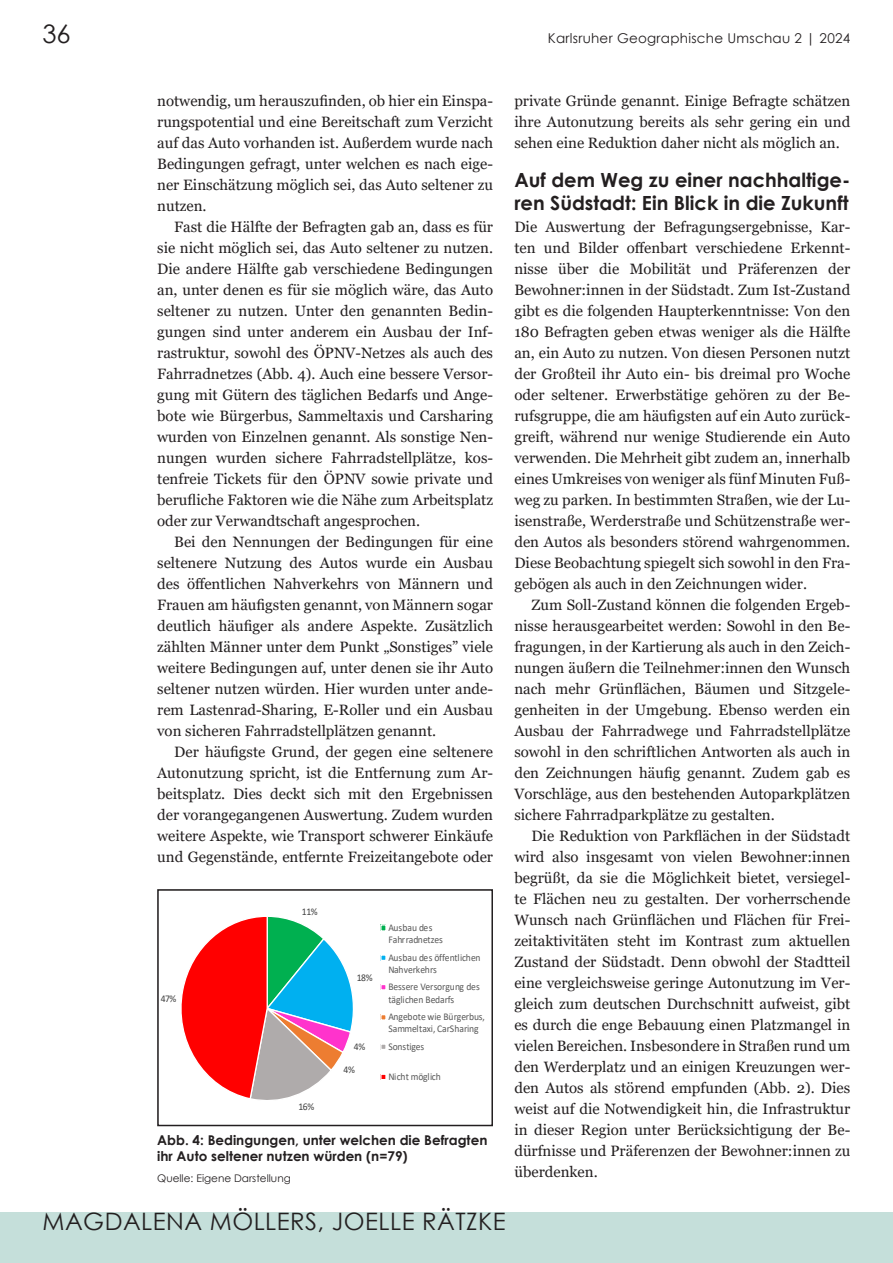
<style>
.page{position:relative;width:893px;height:1263px;background:#fff}
.page>*{position:absolute;margin:0;border:0;box-sizing:border-box;transform-origin:0 0}
.Seitenzahl{font:25.5px "Century Gothic";color:#231f20}
.Autoren_Artikel{font:24px "Century Gothic";letter-spacing:.02em;color:#231f20}
.Überschrift_Fließtext{font:700 19.5px/22.5px "Century Gothic";color:#231f20}
.Fließtext{font:15px/21px "Georgia";color:#231f20;text-align:justify}
.Bildunterschrift{font:700 13.5px/16.2px "Century Gothic";color:#231f20}
.Heftzahl_und_Jahr{font:13.5px "Century Gothic";letter-spacing:.02em;color:#231f20}
.Quelle_Bild{font:10.5px "Century Gothic";color:#231f20}
.t1{font:10.2px/12.3px "Calibri";letter-spacing:-.01em;color:#595959;scale:.94 1}
.t2{font:10.2px/22.4px "Calibri";letter-spacing:-.04em;color:#404040;scale:.94 1}
</style>
<div class="page">
<div style="left:0;top:1212px;width:893px;height:51px;background:#c5dfda"></div>
<svg style="left:181px;top:917px;width:205px;height:183px"></svg>
<div style="left:157px;top:889px;width:336px;height:237px;border:2px solid #231f20"></div>
<p class="Seitenzahl" style="left:43px;top:15px;width:30px">36</p>
<p class="Heftzahl_und_Jahr" style="left:548px;top:28px;width:304px">Karlsruher Geographische Umschau 2 | 2024</p>
<p class="Fließtext" style="left:157px;top:90px;width:337px">notwendig, um herauszufinden, ob hier ein Einspa&shy;rungspotential und eine Bereitschaft zum Verzicht auf das Auto vorhanden ist. Außerdem wurde nach Bedingungen gefragt, unter welchen es nach eige&shy;ner Einschätzung möglich sei, das Auto seltener zu nutzen.</p>
<p class="Fließtext" style="left:157px;top:216px;width:337px;text-indent:17px">Fast die Hälfte der Befragten gab an, dass es für sie nicht möglich sei, das Auto seltener zu nutzen.<br>Die andere Hälfte gab verschiedene Bedingungen an, unter denen es für sie möglich wäre, das Auto seltener zu nutzen. Unter den genannten Bedin&shy;gungen sind unter anderem ein Ausbau der Inf&shy;rastruktur, sowohl des ÖPNV-Netzes als auch des Fahrradnetzes (Abb. 4). Auch eine bessere Versor&shy;gung mit Gütern des täglichen Bedarfs und Ange&shy;bote wie Bürgerbus, Sammeltaxis und Carsharing wurden von Einzelnen genannt. Als sonstige Nen&shy;nungen wurden sichere Fahrradstellplätze, kos&shy;tenfreie Tickets für den ÖPNV sowie private und berufliche Faktoren wie die Nähe zum Arbeitsplatz oder zur Verwandtschaft angesprochen.</p>
<p class="Fließtext" style="left:157px;top:531px;width:337px;text-indent:17px">Bei den Nennungen der Bedingungen für eine seltenere Nutzung des Autos wurde ein Ausbau des öffentlichen Nahverkehrs von Männern und Frauen am häufigsten genannt, von Männern sogar deutlich häufiger als andere Aspekte. Zusätzlich zählten Männer unter dem Punkt „Sonstiges” viele weitere Bedingungen auf, unter denen sie ihr Auto seltener nutzen würden. Hier wurden unter ande&shy;rem Lastenrad-Sharing, E-Roller und ein Ausbau von sicheren Fahrradstellplätzen genannt.</p>
<p class="Fließtext" style="left:157px;top:741px;width:337px;text-indent:17px">Der häufigste Grund, der gegen eine seltenere Autonutzung spricht, ist die Entfernung zum Ar&shy;beitsplatz. Dies deckt sich mit den Ergebnissen der vorangegangenen Auswertung. Zudem wurden weitere Aspekte, wie Transport schwerer Einkäufe und Gegenstände, entfernte Freizeitangebote oder</p>
<p class="t2" style="left:161px;top:987px;width:18px">47%</p>
<p class="t2" style="left:302px;top:900px;width:18px">11%</p>
<p class="t2" style="left:298px;top:1096px;width:18px">16%</p>
<p class="t2" style="left:357px;top:966px;width:18px">18%</p>
<p class="t2" style="left:344px;top:1035px;width:25px;text-indent:10px">4%<br>4%</p>
<p class="t1" style="left:388px;top:921px;width:59px">Ausbau des<br>Fahrradnetzes</p>
<p class="t1" style="left:388px;top:951px;width:100px">Ausbau des öffentlichen<br>Nahverkehrs</p>
<p class="t1" style="left:388px;top:980px;width:99px">Bessere Versorgung des täglichen Bedarfs</p>
<p class="t1" style="left:388px;top:1010px;width:104px">Angebote wie Bürgerbus,<br>Sammeltaxi, CarSharing</p>
<p class="t1" style="left:388px;top:1040px;width:40px">Sonstiges</p>
<p class="t1" style="left:388px;top:1070px;width:57px">Nicht möglich</p>
<p class="Bildunterschrift" style="left:157px;top:1131px;width:332px">Abb. 4: Bedingungen, unter welchen die Befragten ihr Auto seltener nutzen würden (n=79)</p>
<p class="Quelle_Bild" style="left:157px;top:1171px;width:135px">Quelle: Eigene Darstellung</p>
<p class="Fließtext" style="left:514px;top:90px;width:337px">private Gründe genannt. Einige Befragte schätzen ihre Autonutzung bereits als sehr gering ein und sehen eine Reduktion daher nicht als möglich an.</p>
<p class="Überschrift_Fließtext" style="left:514px;top:168px;width:337px">Auf dem Weg zu einer nachhaltige&shy;ren Südstadt: Ein Blick in die Zukunft</p>
<p class="Fließtext" style="left:514px;top:216px;width:337px">Die Auswertung der Befragungsergebnisse, Kar&shy;ten und Bilder offenbart verschiedene Erkennt&shy;nisse über die Mobilität und Präferenzen der Bewohner:innen in der Südstadt. Zum Ist-Zustand gibt es die folgenden Haupterkenntnisse: Von den 180 Befragten geben etwas weniger als die Hälfte an, ein Auto zu nutzen. Von diesen Personen nutzt der Großteil ihr Auto ein- bis dreimal pro Woche oder seltener. Erwerbstätige gehören zu der Be&shy;rufsgruppe, die am häufigsten auf ein Auto zurück&shy;greift, während nur wenige Studierende ein Auto verwenden. Die Mehrheit gibt zudem an, innerhalb eines Umkreises von weniger als fünf Minuten Fuß&shy;weg zu parken. In bestimmten Straßen, wie der Lu&shy;isenstraße, Werderstraße und Schützenstraße wer&shy;den Autos als besonders störend wahrgenommen.<br>Diese Beobachtung spiegelt sich sowohl in den Fra&shy;gebögen als auch in den Zeichnungen wider.</p>
<p class="Fließtext" style="left:514px;top:594px;width:337px;text-indent:17px">Zum Soll-Zustand können die folgenden Ergeb&shy;nisse herausgearbeitet werden: Sowohl in den Be&shy;fragungen, in der Kartierung als auch in den Zeich&shy;nungen äußern die Teilnehmer:innen den Wunsch nach mehr Grünflächen, Bäumen und Sitzgele&shy;genheiten in der Umgebung. Ebenso werden ein Ausbau der Fahrradwege und Fahrradstellplätze sowohl in den schriftlichen Antworten als auch in den Zeichnungen häufig genannt. Zudem gab es Vorschläge, aus den bestehenden Autoparkplätzen sichere Fahrradparkplätze zu gestalten.</p>
<p class="Fließtext" style="left:514px;top:825px;width:337px;text-indent:17px">Die Reduktion von Parkflächen in der Südstadt wird also insgesamt von vielen Bewohner:innen begrüßt, da sie die Möglichkeit bietet, versiegel&shy;te Flächen neu zu gestalten. Der vorherrschende Wunsch nach Grünflächen und Flächen für Frei&shy;zeitaktivitäten steht im Kontrast zum aktuellen Zustand der Südstadt. Denn obwohl der Stadtteil eine vergleichsweise geringe Autonutzung im Ver&shy;gleich zum deutschen Durchschnitt aufweist, gibt es durch die enge Bebauung einen Platzmangel in vielen Bereichen. Insbesondere in Straßen rund um den Werderplatz und an einigen Kreuzungen wer&shy;den Autos als störend empfunden (Abb. 2). Dies weist auf die Notwendigkeit hin, die Infrastruktur in dieser Region unter Berücksichtigung der Be&shy;dürfnisse und Präferenzen der Bewohner:innen zu überdenken.</p>
<p class="Autoren_Artikel" style="left:43px;top:1204px;width:465px">MAGDALENA MÖLLERS, JOELLE RÄTZKE</p>
</div>
